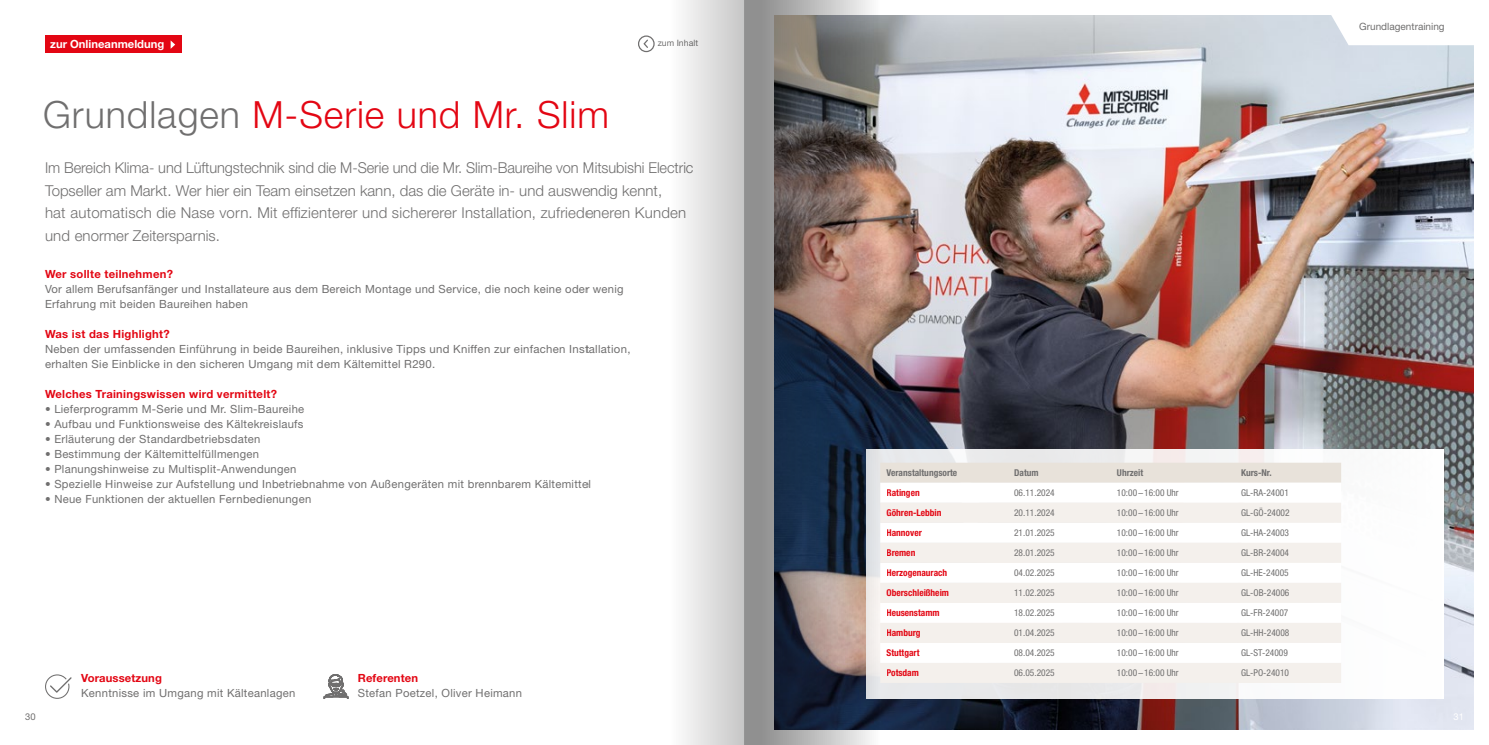
<style>
.page{position:relative;width:1489px;height:745px;background:#fff}
.page>*{position:absolute;margin:0;border:0;box-sizing:border-box;transform-origin:0 0}
.t1{font:300 37.5px "Helvetica Neue LT Pro";letter-spacing:.025em;color:#e30613}
.t2{font:300 15px/22.5px "Helvetica Neue LT Pro";color:#706f6f}
.t3{font:11.25px/15px "Helvetica Neue LT Pro";letter-spacing:.025em;color:#706f6f}
.t4{font:700 11.25px "Helvetica Neue LT Pro";letter-spacing:.025em;color:#e30613}
.t5{font:700 11.25px "Helvetica Neue LT Pro";color:#fff}
.t6{font:10px "Helvetica Neue LT Pro";color:#706f6f}
.t7{font:condensed 9.38px "Helvetica Neue LT Pro";color:#706f6f}
.t8{font:700 condensed 9.38px "Helvetica Neue LT Pro";color:#e30613}
.t9{font:700 condensed 9.38px "Helvetica Neue LT Pro";color:#706f6f}
.t10{font:9.38px "Helvetica Neue LT Pro";color:#706f6f}
.t11{font:9.38px "Helvetica Neue LT Pro";color:#fff}
.t12{font:8.75px "Helvetica Neue LT Pro";color:#706f6f}
.s1{color:#706f6f}
</style>
<div class="page">
<img style="left:886px;top:16px;width:586px;height:712px">
<svg style="left:1330px;top:15px;width:142px;height:30px"></svg>
<svg style="left:324px;top:674px;width:24px;height:24px"></svg>
<svg style="left:45px;top:674px;width:27px;height:24px"></svg>
<div style="left:866px;top:449px;width:577px;height:249px;background:linear-gradient(to right,#e3e3e5,#fffffe)"></div>
<div style="left:886px;top:462px;width:454px;height:20px;background:#e8e2da"></div>
<svg style="left:886px;top:482px;width:454px;height:20px"></svg>
<svg style="left:886px;top:502px;width:454px;height:180px;fill:#f4f0ec"></svg>
<div style="left:45px;top:35px;width:136px;height:17px;background:#e30613"></div>
<svg style="left:171px;top:41px;width:4px;height:8px"></svg>
<svg style="left:638px;top:0;width:106px;height:744px"></svg>
<svg style="left:744px;top:0;width:142px;height:744px;background:#6e6b6f"></svg>
<p class="t5" style="left:50px;top:36px;width:116px">zur Onlineanmeldung</p>
<p class="t12" style="left:657px;top:38px;width:42px">zum Inhalt</p>
<h1 class="t1" style="left:43px;top:91px;width:567px"><span class="s1">Grundlagen</span> M-Serie und Mr. Slim</h1>
<p class="t2" style="left:45px;top:156px;width:650px">Im Bereich Klima- und Lüftungstechnik sind die M-Serie und die Mr. Slim-Baureihe von Mitsubishi Electric Topseller am Markt. Wer hier ein Team einsetzen kann, das die Geräte in- und auswendig kennt,<br>hat automatisch die Nase vorn. Mit effizienterer und sichererer Installation, zufriedeneren Kunden und enormer Zeitersparnis.</p>
<p class="t4" style="left:45px;top:266px;width:129px">Wer sollte teilnehmen?</p>
<p class="t3" style="left:45px;top:281px;width:580px">Vor allem Berufsanfänger und Installateure aus dem Bereich Montage und Service, die noch keine oder wenig<br>Erfahrung mit beiden Baureihen haben</p>
<p class="t4" style="left:45px;top:326px;width:126px">Was ist das Highlight?</p>
<p class="t3" style="left:45px;top:341px;width:587px">Neben der umfassenden Einführung in beide Baureihen, inklusive Tipps und Kniffen zur einfachen Installation, erhalten Sie Einblicke in den sicheren Umgang mit dem Kältemittel R290.</p>
<p class="t4" style="left:45px;top:386px;width:233px">Welches Trainingswissen wird vermittelt?</p>
<p class="t3" style="left:45px;top:401px;width:261px">• Lieferprogramm M-Serie und Mr. Slim-Baureihe</p>
<p class="t3" style="left:45px;top:416px;width:260px">• Aufbau und Funktionsweise des Kältekreislaufs</p>
<p class="t3" style="left:45px;top:431px;width:217px">• Erläuterung der Standardbetriebsdaten</p>
<p class="t3" style="left:45px;top:446px;width:216px">• Bestimmung der Kältemittelfüllmengen</p>
<p class="t3" style="left:45px;top:461px;width:253px">• Planungshinweise zu Multisplit-Anwendungen</p>
<p class="t3" style="left:45px;top:476px;width:547px">• Spezielle Hinweise zur Aufstellung und Inbetriebnahme von Außengeräten mit brennbarem Kältemittel</p>
<p class="t3" style="left:45px;top:491px;width:268px">• Neue Funktionen der aktuellen Fernbedienungen</p>
<p class="t4" style="left:81px;top:671px;width:82px">Voraussetzung</p>
<p class="t3" style="left:81px;top:685px;width:216px">Kenntnisse im Umgang mit Kälteanlagen</p>
<p class="t4" style="left:358px;top:671px;width:62px">Referenten</p>
<p class="t3" style="left:358px;top:685px;width:166px">Stefan Poetzel, Oliver Heimann</p>
<p class="t6" style="left:1359px;top:20px;width:87px">Grundlagentraining</p>
<p class="t9" style="left:886px;top:467px;width:72px">Veranstaltungsorte</p>
<p class="t9" style="left:1014px;top:467px;width:26px">Datum</p>
<p class="t9" style="left:1116px;top:467px;width:28px">Uhrzeit</p>
<p class="t9" style="left:1240px;top:467px;width:32px">Kurs-Nr.</p>
<p class="t8" style="left:886px;top:487px;width:35px">Ratingen</p>
<p class="t7" style="left:1014px;top:487px;width:42px">06.11.2024</p>
<p class="t7" style="left:1116px;top:487px;width:63px">10:00 – 16:00 Uhr</p>
<p class="t7" style="left:1240px;top:487px;width:49px">GL-RA-24001</p>
<p class="t8" style="left:886px;top:507px;width:57px">Göhren-Lebbin</p>
<p class="t7" style="left:1014px;top:507px;width:42px">20.11.2024</p>
<p class="t7" style="left:1116px;top:507px;width:63px">10:00 – 16:00 Uhr</p>
<p class="t7" style="left:1240px;top:507px;width:50px">GL-GÖ-24002</p>
<p class="t8" style="left:886px;top:527px;width:37px">Hannover</p>
<p class="t7" style="left:1014px;top:527px;width:42px">21.01.2025</p>
<p class="t7" style="left:1116px;top:527px;width:63px">10:00 – 16:00 Uhr</p>
<p class="t7" style="left:1240px;top:527px;width:50px">GL-HA-24003</p>
<p class="t8" style="left:886px;top:547px;width:30px">Bremen</p>
<p class="t7" style="left:1014px;top:547px;width:42px">28.01.2025</p>
<p class="t7" style="left:1116px;top:547px;width:63px">10:00 – 16:00 Uhr</p>
<p class="t7" style="left:1240px;top:547px;width:50px">GL-BR-24004</p>
<p class="t8" style="left:886px;top:567px;width:62px">Herzogenaurach</p>
<p class="t7" style="left:1014px;top:567px;width:42px">04.02.2025</p>
<p class="t7" style="left:1116px;top:567px;width:63px">10:00 – 16:00 Uhr</p>
<p class="t7" style="left:1240px;top:567px;width:49px">GL-HE-24005</p>
<p class="t8" style="left:886px;top:587px;width:64px">Oberschleißheim</p>
<p class="t7" style="left:1014px;top:587px;width:42px">11.02.2025</p>
<p class="t7" style="left:1116px;top:587px;width:63px">10:00 – 16:00 Uhr</p>
<p class="t7" style="left:1240px;top:587px;width:50px">GL-OB-24006</p>
<p class="t8" style="left:886px;top:607px;width:55px">Heusenstamm</p>
<p class="t7" style="left:1014px;top:607px;width:42px">18.02.2025</p>
<p class="t7" style="left:1116px;top:607px;width:63px">10:00– 16:00 Uhr</p>
<p class="t7" style="left:1240px;top:607px;width:49px">GL-FR-24007</p>
<p class="t8" style="left:886px;top:627px;width:36px">Hamburg</p>
<p class="t7" style="left:1014px;top:627px;width:42px">01.04.2025</p>
<p class="t7" style="left:1116px;top:627px;width:63px">10:00 – 16:00 Uhr</p>
<p class="t7" style="left:1240px;top:627px;width:50px">GL-HH-24008</p>
<p class="t8" style="left:886px;top:647px;width:34px">Stuttgart</p>
<p class="t7" style="left:1014px;top:647px;width:42px">08.04.2025</p>
<p class="t7" style="left:1116px;top:647px;width:63px">10:00 – 16:00 Uhr</p>
<p class="t7" style="left:1240px;top:647px;width:48px">GL-ST-24009</p>
<p class="t8" style="left:886px;top:667px;width:34px">Potsdam</p>
<p class="t7" style="left:1014px;top:667px;width:42px">06.05.2025</p>
<p class="t7" style="left:1116px;top:667px;width:63px">10:00 – 16:00 Uhr</p>
<p class="t7" style="left:1240px;top:667px;width:50px">GL-PO-24010</p>
<p class="t10" style="left:25px;top:710px;width:12px">30</p>
<p class="t11" style="left:1453px;top:710px;width:12px">31</p>
</div>
